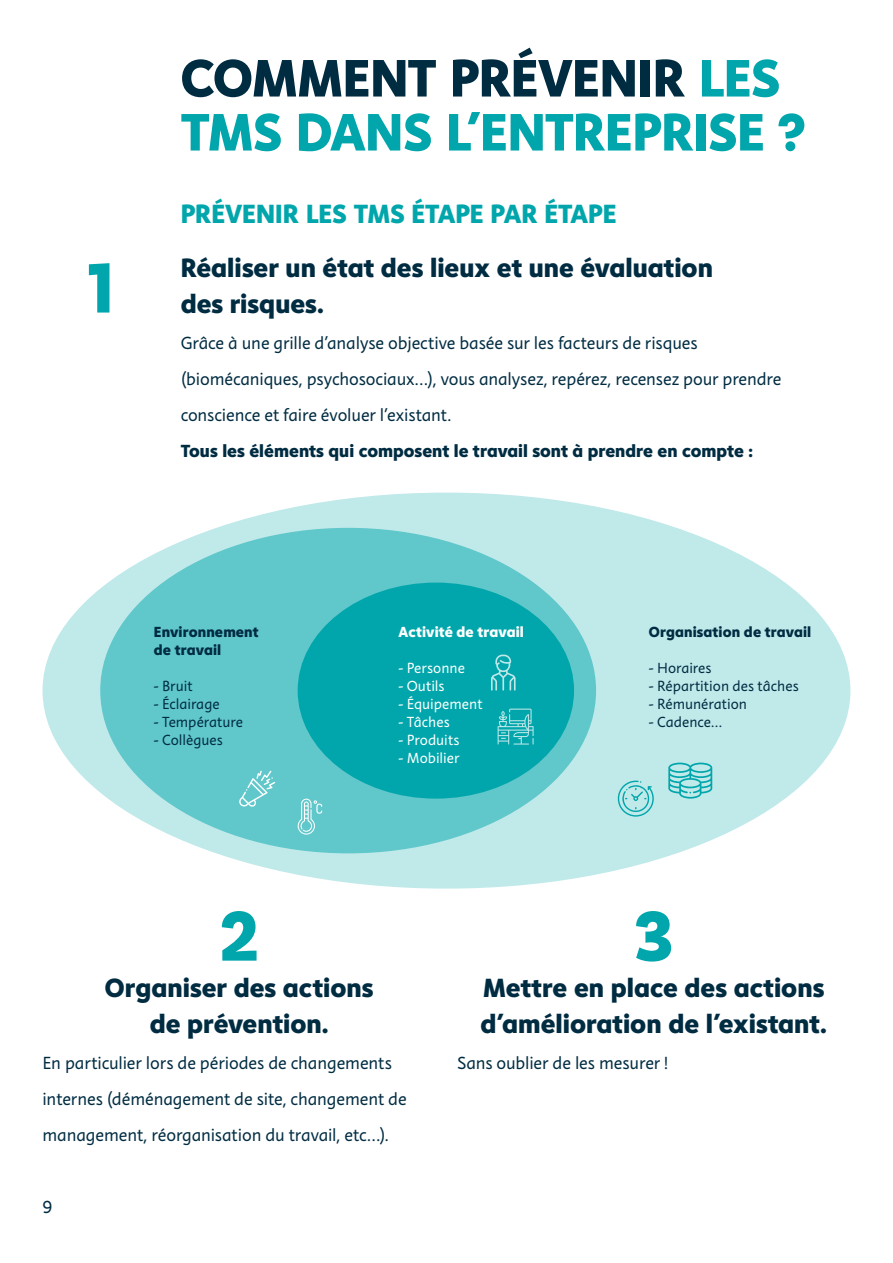
<style>
.page{position:relative;width:893px;height:1263px;background:#fff}
.page>*{position:absolute;margin:0;border:0;box-sizing:border-box;transform-origin:0 0}
.Section_-_H2{font:800 72px "Instant 5";color:#00a6ab}
.Section_-H1{font:800 54px/54px "Instant 5";letter-spacing:-.01em;color:#00a6ab}
.Section_-_H2-2{font:800 27px/36px "Instant 5";color:#002c42}
.Section_-_H2-3{font:800 27px "Instant 5";letter-spacing:-.005em;color:#00a6ab}
.Section_-_H2-4{font:18px/36px "Instant 3";letter-spacing:-.005em;color:#002c42}
.t1{font:800 18px "Instant 5";letter-spacing:.005em;color:#002c42}
.t2{font:15px "Instant 3";color:#002c42}
.t3{font:15px "Instant 3";color:#fff}
.t4{font:800 15px/18px "Instant 5";letter-spacing:.01em;color:#002c42}
.t5{font:800 15px "Instant 5";letter-spacing:.01em;color:#fff}
.s1{color:#002c42}
</style>
<div class="page">
<div style="left:43px;top:493px;width:807px;height:396px;background:#c0e9ea;border-radius:50%"></div>
<div style="left:101px;top:529px;width:494px;height:324px;background:#60c7ca;border-radius:50%"></div>
<div style="left:298px;top:583px;width:276px;height:216px;background:#00a6ab;border-radius:50%"></div>
<svg style="left:618px;top:781px;width:36px;height:36px"></svg>
<svg style="left:668px;top:763px;width:44px;height:36px"></svg>
<svg style="left:239px;top:771px;width:36px;height:36px"></svg>
<svg style="left:298px;top:799px;width:24px;height:36px"></svg>
<svg style="left:491px;top:655px;width:25px;height:36px"></svg>
<svg style="left:498px;top:709px;width:36px;height:36px"></svg>
<h1 class="Section_-H1" style="left:181px;top:50px;width:626px"><span class="s1">COMMENT PRÉVENIR</span> LES<br>TMS DANS L’ENTREPRISE ?</h1>
<h2 class="Section_-_H2-3" style="left:181px;top:194px;width:437px">PRÉVENIR LES TMS ÉTAPE PAR ÉTAPE</h2>
<h2 class="Section_-_H2" style="left:88px;top:237px;width:27px">1</h2>
<h2 class="Section_-_H2-2" style="left:181px;top:249px;width:534px">Réaliser un état des lieux et une évaluation des risques.</h2>
<h2 class="Section_-_H2-4" style="left:181px;top:325px;width:602px">Grâce à une grille d’analyse objective basée sur les facteurs de risques (biomécaniques, psychosociaux…), vous analysez, repérez, recensez pour prendre conscience et faire évoluer l’existant.</h2>
<p class="t1" style="left:181px;top:438px;width:574px">Tous les éléments qui composent le travail sont à prendre en compte :</p>
<p class="t4" style="left:154px;top:622px;width:106px">Environnement de travail</p>
<p class="t2" style="left:154px;top:676px;width:40px">- Bruit</p>
<p class="t2" style="left:154px;top:694px;width:67px">- Éclairage</p>
<p class="t2" style="left:154px;top:712px;width:91px">- Température</p>
<p class="t2" style="left:154px;top:730px;width:70px">- Collègues</p>
<p class="t5" style="left:399px;top:621px;width:127px">Activité de travail</p>
<p class="t3" style="left:399px;top:658px;width:68px">- Personne</p>
<p class="t3" style="left:399px;top:676px;width:47px">- Outils</p>
<p class="t3" style="left:399px;top:694px;width:85px">- Équipement</p>
<p class="t3" style="left:399px;top:712px;width:53px">- Tâches</p>
<p class="t3" style="left:399px;top:730px;width:62px">- Produits</p>
<p class="t3" style="left:399px;top:748px;width:62px">- Mobilier</p>
<p class="t4" style="left:649px;top:622px;width:164px">Organisation de travail</p>
<p class="t2" style="left:649px;top:658px;width:64px">- Horaires</p>
<p class="t2" style="left:649px;top:676px;width:151px">- Répartition des tâches</p>
<p class="t2" style="left:649px;top:694px;width:100px">- Rémunération</p>
<p class="t2" style="left:649px;top:712px;width:75px">- Cadence…</p>
<h2 class="Section_-_H2" style="left:220px;top:885px;width:40px">2</h2>
<h2 class="Section_-_H2-2" style="left:105px;top:969px;width:270px;text-align:center">Organiser des actions de prévention.</h2>
<p class="Section_-_H2-4" style="left:43px;top:1045px;width:366px">En particulier lors de périodes de changements internes (déménagement de site, changement de management, réorganisation du travail, etc…).</p>
<p class="Section_-_H2-4" style="left:43px;top:1189px;width:11px">9</p>
<h2 class="Section_-_H2" style="left:634px;top:885px;width:41px">3</h2>
<h2 class="Section_-_H2-2" style="left:481px;top:969px;width:348px">Mettre en place des actions d'amélioration de l'existant.</h2>
<p class="Section_-_H2-4" style="left:457px;top:1045px;width:213px">Sans oublier de les mesurer !</p>
</div>
